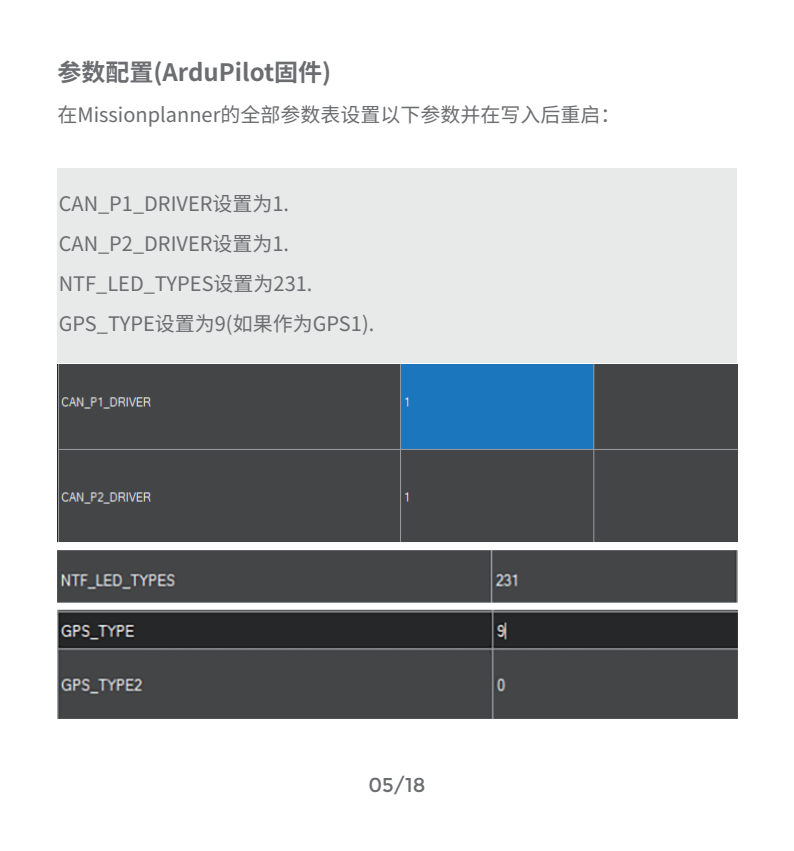
<style>
.page{position:relative;width:794px;height:851px;background:#fff}
.page>*{position:absolute;margin:0;border:0;box-sizing:border-box;transform-origin:0 0}
.t1{font:700 24px "Noto Sans Hans";color:#6c6d70}
.t2{font:20px/40px "Noto Sans Hans";color:#6c6d70}
.t3{font:20px "Montserrat";color:#6c6d70}
</style>
<div class="page">
<img style="left:57px;top:364px;width:680px;height:354px">
<div style="left:57px;top:168px;width:680px;height:194px;background:#e8e9e9"></div>
<p class="t1" style="left:57px;top:58px;width:275px">参数配置(ArduPilot固件)</p>
<p class="t2" style="left:57px;top:95px;width:564px">在Missionplanner的全部参数表设置以下参数并在写入后重启：</p>
<p class="t2" style="left:59px;top:184px;width:317px">CAN_P1_DRIVER设置为1.<br>CAN_P2_DRIVER设置为1.<br>NTF_LED_TYPES设置为231.<br>GPS_TYPE设置为9(如果作为GPS1).</p>
<p class="t3" style="left:368px;top:773px;width:59px">05/18</p>
</div>
